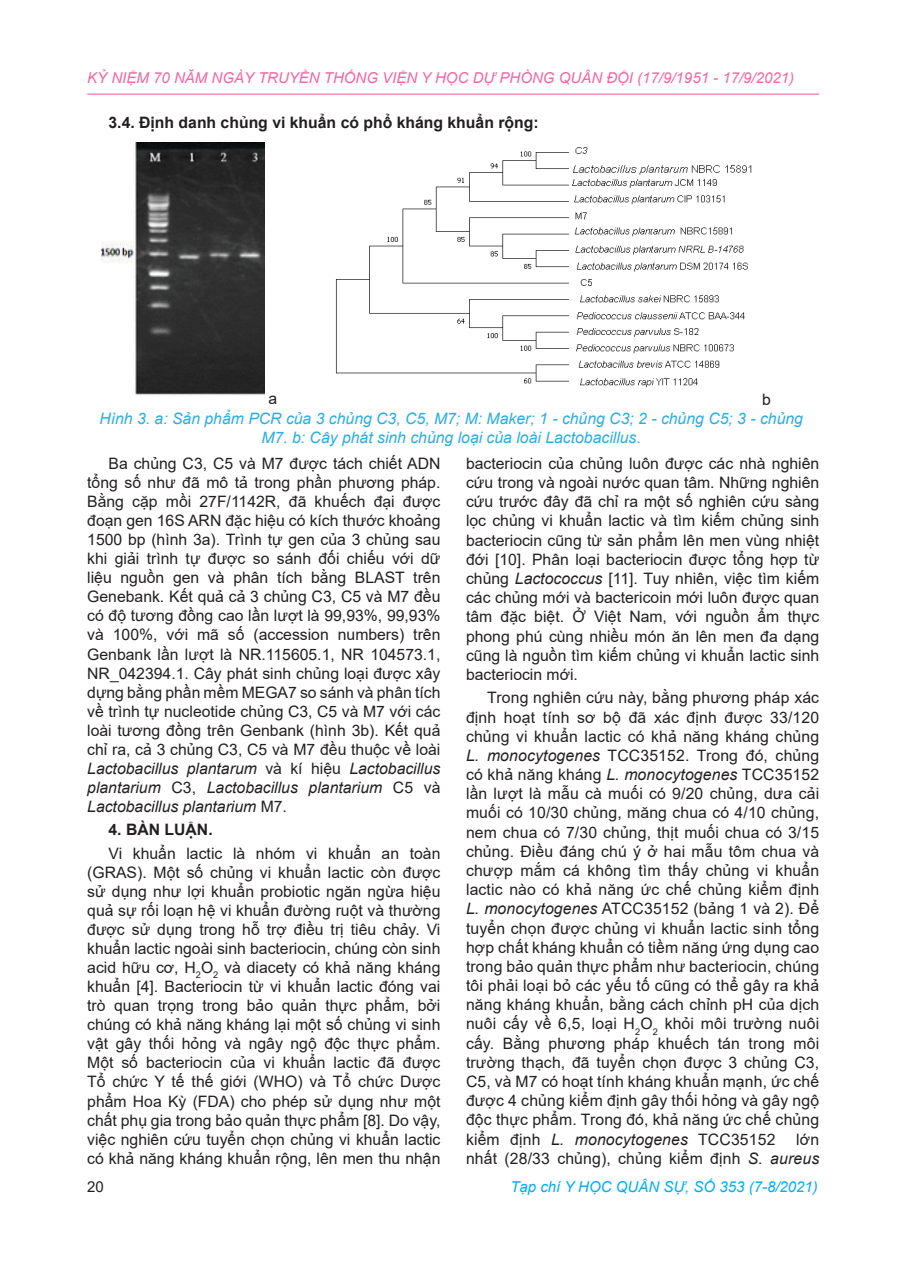
<style>
.page{position:relative;width:898px;height:1268px;background:#fff}
.page>*{position:absolute;margin:0;border:0;box-sizing:border-box;transform-origin:0 0}
.t1{font:15.75px/19.2px "Arial";color:#231f20;text-align:justify}
.t2{font:italic 15.75px/18.9px "Arial";color:#2baee4;text-align:center}
.List_Paragraph_RMSI{font:700 15.75px "Arial";color:#231f20}
.t3{font:italic 15px "Arial";color:#f067a6}
.t4{font:italic 15px "Arial";color:#00aeef}
.t5{font:15px "Arial";color:#231f20}
.s1{font-style:normal}
.s2{font-style:italic}
</style>
<div class="page">
<img style="left:101px;top:143px;width:163px;height:252px">
<img style="left:335px;top:147px;width:417px;height:241px">
<hr style="left:87px;top:94px;width:732px;height:1px;background:#f067a6">
<p class="t3" style="left:87px;top:68px;width:708px">KỶ NIỆM 70 NĂM NGÀY TRUYỀN THỐNG VIỆN Y HỌC DỰ PHÒNG QUÂN ĐỘI (17/9/1951 - 17/9/2021)</p>
<p class="List_Paragraph_RMSI" style="left:108px;top:112px;width:431px">3.4. Định danh chủng vi khuẩn có phổ kháng khuẩn rộng:</p>
<p class="t1" style="left:268px;top:389px;width:10px">a</p>
<p class="t1" style="left:762px;top:390px;width:10px">b</p>
<p class="t2" style="left:99px;top:409px;width:704px">Hình 3. a: Sản phẩm PCR của 3 chủng C3, C5, M7; M: Maker; 1 - chủng C3; 2 - chủng C5; 3 - chủng<br>M7. b: Cây phát sinh chủng loại của loài Lactobacillus<span class="s1">.</span></p>
<p class="t1" style="left:87px;top:453px;width:354px;text-indent:21px">Ba chủng C3, C5 và M7 được tách chiết ADN tổng số như đã mô tả trong phần phương pháp.<br>Bằng cặp mồi 27F/1142R, đã khuếch đại được đoạn gen 16S ARN đặc hiệu có kích thước khoảng 1500 bp (hình 3a). Trình tự gen của 3 chủng sau khi giải trình tự được so sánh đối chiếu với dữ liệu nguồn gen và phân tích bằng BLAST trên Genebank. Kết quả cả 3 chủng C3, C5 và M7 đều có độ tương đồng cao lần lượt là 99,93%, 99,93% và 100%, với mã số (accession numbers) trên Genbank lần lượt là NR.115605.1, NR 104573.1, NR_042394.1. Cây phát sinh chủng loại được xây dựng bằng phần mềm MEGA7 so sánh và phân tích về trình tự nucleotide chủng C3, C5 và M7 với các loài tương đồng trên Genbank (hình 3b). Kết quả chỉ ra, cả 3 chủng C3, C5 và M7 đều thuộc về loài <span class="s2">Lactobacillus plantarum</span> và kí hiệu <span class="s2">Lactobacillus plantarium</span> C3, <span class="s2">Lactobacillus plantarium</span> C5 và <span class="s2">Lactobacillus plantarium</span> M7.</p>
<p class="List_Paragraph_RMSI" style="left:108px;top:818px;width:106px">4. BÀN LUẬN.</p>
<p class="t1" style="left:87px;top:843px;width:354px;text-indent:21px">Vi khuẩn lactic là nhóm vi khuẩn an toàn (GRAS). Một số chủng vi khuẩn lactic còn được sử dụng như lợi khuẩn probiotic ngăn ngừa hiệu quả sự rối loạn hệ vi khuẩn đường ruột và thường được sử dụng trong hỗ trợ điều trị tiêu chảy. Vi khuẩn lactic ngoài sinh bacteriocin, chúng còn sinh acid hữu cơ, H<sub>2</sub>O<sub>2</sub> và diacety có khả năng kháng khuẩn [4]. Bacteriocin từ vi khuẩn lactic đóng vai trò quan trọng trong bảo quản thực phẩm, bởi chúng có khả năng kháng lại một số chủng vi sinh vật gây thối hỏng và ngây ngộ độc thực phẩm.<br>Một số bacteriocin của vi khuẩn lactic đã được Tổ chức Y tế thế giới (WHO) và Tổ chức Dược phẩm Hoa Kỳ (FDA) cho phép sử dụng như một chất phụ gia trong bảo quản thực phẩm [8]. Do vậy, việc nghiên cứu tuyển chọn chủng vi khuẩn lactic có khả năng kháng khuẩn rộng, lên men thu nhận</p>
<p class="t1" style="left:466px;top:453px;width:354px">bacteriocin của chủng luôn được các nhà nghiên cứu trong và ngoài nước quan tâm. Những nghiên cứu trước đây đã chỉ ra một số nghiên cứu sàng lọc chủng vi khuẩn lactic và tìm kiếm chủng sinh bacteriocin cũng từ sản phẩm lên men vùng nhiệt đới [10]. Phân loại bacteriocin được tổng hợp từ chủng <span class="s2">Lactococcus</span> [11]. Tuy nhiên, việc tìm kiếm các chủng mới và bactericoin mới luôn được quan tâm đặc biệt. Ở Việt Nam, với nguồn ẩm thực phong phú cùng nhiều món ăn lên men đa dạng cũng là nguồn tìm kiếm chủng vi khuẩn lactic sinh bacteriocin mới.</p>
<p class="t1" style="left:466px;top:688px;width:354px;text-indent:21px">Trong nghiên cứu này, bằng phương pháp xác định hoạt tính sơ bộ đã xác định được 33/120 chủng vi khuẩn lactic có khả năng kháng chủng <span class="s2">L. monocytogenes</span> TCC35152. Trong đó, chủng có khả năng kháng <span class="s2">L. monocytogenes</span> TCC35152 lần lượt là mẫu cà muối có 9/20 chủng, dưa cải muối có 10/30 chủng, măng chua có 4/10 chủng, nem chua có 7/30 chủng, thịt muối chua có 3/15 chủng. Điều đáng chú ý ở hai mẫu tôm chua và chượp mắm cá không tìm thấy chủng vi khuẩn lactic nào có khả năng ức chế chủng kiểm định <span class="s2">L. monocytogenes</span> ATCC35152 (bảng 1 và 2). Để tuyển chọn được chủng vi khuẩn lactic sinh tổng hợp chất kháng khuẩn có tiềm năng ứng dụng cao trong bảo quản thực phẩm như bacteriocin, chúng tôi phải loại bỏ các yếu tố cũng có thể gây ra khả năng kháng khuẩn, bằng cách chỉnh pH của dịch nuôi cấy về 6,5, loại H<sub>2</sub>O<sub>2</sub> khỏi môi trường nuôi cấy. Bằng phương pháp khuếch tán trong môi trường thạch, đã tuyển chọn được 3 chủng C3, C5, và M7 có hoạt tính kháng khuẩn mạnh, ức chế được 4 chủng kiểm định gây thối hỏng và gây ngộ độc thực phẩm. Trong đó, khả năng ức chế chủng kiểm định <span class="s2">L. monocytogenes</span> TCC35152</p>
<p class="t1" style="left:466px;top:1129px;width:354px;text-align:right">lớn<br>nhất (28/33 chủng), chủng kiểm định <span class="s2">S. aureus</span></p>
<p class="t5" style="left:87px;top:1175px;width:18px">20</p>
<p class="t4" style="left:510px;top:1176px;width:309px">Tạp chí Y HỌC QUÂN SỰ, SỐ 353 (7-8/2021)</p>
</div>
